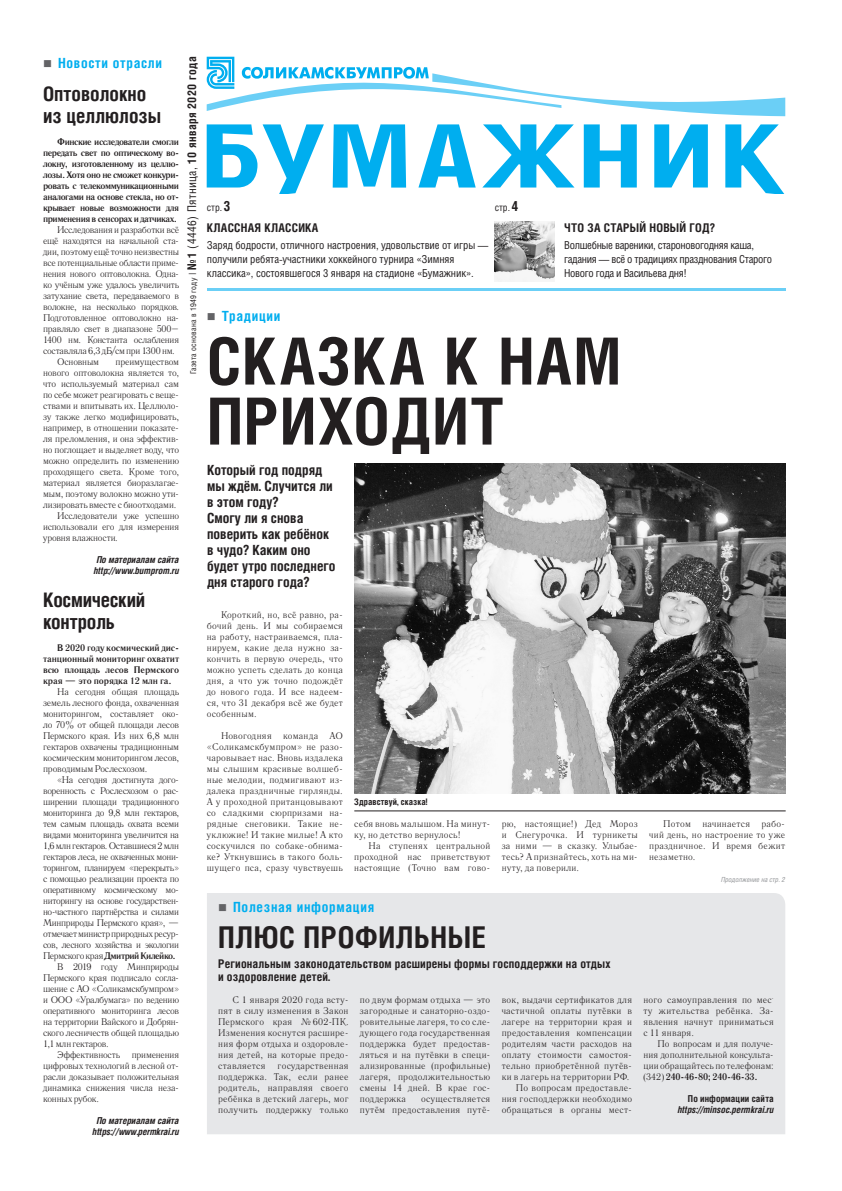
<style>
.page{position:relative;width:842px;height:1191px;background:#fff}
.page>*{position:absolute;margin:0;border:0;box-sizing:border-box;transform-origin:0 0}
.head{font:700 65px/60px "Helios Cond C";letter-spacing:.02em;color:#231f20}
.head-small{font:700 30px "Helios Cond C";letter-spacing:.02em;color:#231f20}
.t1{font:700 20px/22px "Helios Cond C";color:#231f20}
.vrezka{font:700 14px/16px "Helios Cond C";color:#231f20}
.t2{font:700 14px "Helios Cond C";letter-spacing:.05em;color:#00aeef}
.vrezka-2{font:700 12px/13px "Helios Cond C";letter-spacing:.01em;color:#231f20}
.annons{font:11px/14px "Helios Cond C";letter-spacing:-.01em;color:#231f20}
.annons-2{font:11px/14px "Helios Cond C";letter-spacing:-.03em;color:#231f20}
.t3{font:10px "Helios Cond C";color:#231f20}
.text{font:9.5px/11px "Literaturnaya C";letter-spacing:.015em;color:#231f20;text-align:justify}
.text-2{font:700 9.5px/11px "Literaturnaya C";letter-spacing:-.03em;color:#231f20;text-align:justify}
.avtor{font:italic 700 9.5px/11px "Helios Cond C";color:#231f20;text-align:right}
.text-3{font:9.5px "Literaturnaya C";letter-spacing:-.025em;color:#231f20}
.photo{font:700 9px "Helios Cond C";letter-spacing:.01em;color:#231f20}
.t4{font:8px "Helios Cond C";letter-spacing:.03em;color:#231f20}
.t5{font:italic 7px "Helios Cond C";color:#939598}
.s1{color:#636366}
.s2{font-weight:700}
.s3{font-size:10px}
.s4{font-weight:700;font-size:12px}
.s5{font-size:12px}
.s6{font-weight:700;font-size:14px}
.s7{font-style:normal}
</style>
<div class="page">
<hr style="left:207px;top:288px;width:578px;height:3px;background:#6bcff6">
<svg style="left:207px;top:124px;width:50px;height:63px"></svg>
<svg style="left:333px;top:124px;width:73px;height:64px"></svg>
<svg style="left:483px;top:124px;width:91px;height:63px"></svg>
<svg style="left:584px;top:124px;width:53px;height:63px"></svg>
<svg style="left:725px;top:124px;width:59px;height:69px"></svg>
<svg style="left:263px;top:124px;width:61px;height:69px"></svg>
<svg style="left:418px;top:124px;width:58px;height:63px"></svg>
<svg style="left:207px;top:57px;width:578px;height:59px"></svg>
<svg style="left:654px;top:124px;width:54px;height:63px"></svg>
<img style="left:354px;top:464px;width:431px;height:330px">
<hr style="left:354px;top:810px;width:432px;height:1px;background:#231f20">
<div style="left:207px;top:893px;width:578px;height:241px;background:#e6e7e9"></div>
<img style="left:495px;top:222px;width:59px;height:59px">
<p class="t2" style="left:43px;top:55px;width:121px"><span class="s1">■</span> Новости отрасли</p>
<p class="t1" style="left:43px;top:82px;width:120px">Оптоволокно из целлюлозы</p>
<p class="text-2" style="left:43px;top:136px;width:138px;text-indent:14px">Финские исследователи смогли передать свет по оптическому во&shy;локну, изготовленному из целлю&shy;лозы. Хотя оно не сможет конкури&shy;ровать с телекоммуникационными аналогами на основе стекла, но от&shy;крывает новые возможности для применения в сенсорах и датчиках.</p>
<p class="text" style="left:43px;top:224px;width:138px;text-indent:14px">Исследования и разработки всё ещё находятся на начальной ста&shy;дии, поэтому ещё точно неизвестны все потенциальные области приме&shy;нения нового оптоволокна. Одна&shy;ко учёным уже удалось увеличить затухание света, передаваемого в волокне, на несколько порядков.<br>Подготовленное оптоволокно на&shy;правляло свет в диапазоне 500– 1400 нм. Константа ослабления составляла 6,3 дБ/см при 1300 нм.</p>
<p class="text-3" style="left:57px;top:356px;width:43px">Основным</p>
<p class="text" style="left:43px;top:356px;width:138px;text-indent:72px">преимуществом нового оптоволокна является то, что используемый материал сам по себе может реагировать с веще&shy;ствами и впитывать их. Целлюло&shy;зу также легко модифицировать, например, в отношении показате&shy;ля преломления, и она эффектив&shy;но поглощает и выделяет воду, что можно определить по изменению проходящего света. Кроме того, материал является биоразлагае&shy;мым, поэтому волокно можно ути&shy;лизировать вместе с биоотходами.</p>
<p class="text" style="left:43px;top:510px;width:138px;text-indent:14px">Исследователи уже успешно использовали его для измерения уровня влажности.</p>
<p class="avtor" style="left:97px;top:554px;width:84px">По материалам сайта</p>
<p class="avtor" style="left:94px;top:565px;width:87px">http://www.bumprom.ru</p>
<p class="t1" style="left:43px;top:588px;width:104px">Космический контроль</p>
<p class="text-2" style="left:43px;top:642px;width:138px;text-indent:14px">В 2020 году космический дис&shy;танционный мониторинг охватит всю площадь лесов Пермского края — это порядка 12 млн га.</p>
<p class="text" style="left:43px;top:686px;width:138px;text-indent:14px">На сегодня общая площадь земель лесного фонда, охваченная мониторингом, составляет око&shy;ло 70% от общей площади лесов Пермского края. Из них 6,8 млн гектаров охвачены традиционным космическим мониторингом лесов, проводимым Рослесхозом.</p>
<p class="text" style="left:43px;top:774px;width:138px;text-indent:14px">«На сегодня достигнута дого&shy;воренность с Рослесхозом о рас&shy;ширении площади традиционного мониторинга до 9,8 млн гектаров, тем самым площадь охвата всеми видами мониторинга увеличится на 1,6 млн гектаров. Оставшиеся 2 млн гектаров леса, не охваченных мони&shy;торингом, планируем «перекрыть» с помощью реализации проекта по оперативному космическому мо&shy;ниторингу на основе государствен&shy;но-частного партнёрства и силами Минприроды Пермского края», — отмечает министр природных ресур&shy;сов, лесного хозяйства и экологии Пермского края <span class="s2">Дмитрий Килейко.</span></p>
<p class="text" style="left:43px;top:961px;width:138px;text-indent:14px">В 2019 году Минприроды Пермского края подписало согла&shy;шение с АО «Соликамскбумпром» и ООО «Уралбумага» по ведению оперативного мониторинга лесов на территории Вайского и Добрян&shy;ского лесничеств общей площадью 1,1 млн гектаров.</p>
<p class="text" style="left:43px;top:1049px;width:138px;text-indent:14px">Эффективность применения цифровых технологий в лесной от&shy;расли доказывает положительная динамика снижения числа неза&shy;конных рубок.</p>
<p class="avtor" style="left:97px;top:1115px;width:84px">По материалам сайта</p>
<p class="avtor" style="left:93px;top:1126px;width:88px">https://www.permkrai.ru</p>
<p class="t4" style="left:188px;top:374px;width:319px;rotate:-90deg">Газета основана в 1949 году <span class="s3">|</span> <span class="s4">№ 1</span> <span class="s5">(4446) Пятница,</span> <span class="s4">10 января 2020 года</span></p>
<p class="t3" style="left:207px;top:201px;width:25px">стр.<span class="s6">3</span></p>
<p class="t3" style="left:495px;top:201px;width:25px">стр.<span class="s6">4</span></p>
<p class="vrezka-2" style="left:207px;top:220px;width:113px">КЛАССНАЯ КЛАССИКА</p>
<p class="annons" style="left:207px;top:238px;width:283px">Заряд бодрости, отличного настроения, удовольствие от игры — получили ребята-участники хоккейного турнира «Зимняя классика», состоявшегося 3 января на стадионе «Бумажник».</p>
<p class="t2" style="left:207px;top:308px;width:75px"><span class="s1">■</span> Традиции</p>
<p class="vrezka-2" style="left:564px;top:220px;width:152px">ЧТО ЗА СТАРЫЙ НОВЫЙ ГОД?</p>
<p class="annons-2" style="left:564px;top:238px;width:209px">Волшебные вареники, староновогодняя каша, гадания — всё о традициях празднования Старого<br>Нового года и Васильева дня!</p>
<p class="head" style="left:207px;top:330px;width:416px">СКАЗКА К НАМ<br>ПРИХОДИТ</p>
<p class="vrezka" style="left:207px;top:462px;width:130px">Который год подряд мы ждём. Случится ли в этом году?<br>Смогу ли я снова поверить как ребёнок в чудо? Каким оно будет утро последнего дня старого года?</p>
<p class="text" style="left:207px;top:609px;width:138px;text-indent:14px">Короткий, но, всё равно, ра&shy;бочий день. И мы собираемся на работу, настраиваемся, пла&shy;нируем, какие дела нужно за&shy;кончить в первую очередь, что можно успеть сделать до конца дня, а что уж точно подождёт до нового года. И все надеем&shy;ся, что 31 декабря всё же будет особенным.</p>
<p class="text" style="left:207px;top:730px;width:138px;text-indent:14px">Новогодняя команда АО «Соликамскбумпром» не разо&shy;чаровывает нас. Вновь издалека мы слышим красивые волшеб&shy;ные мелодии, подмигивают из&shy;далека праздничные гирлянды.<br>А у проходной пританцовывают со сладкими сюрпризами на&shy;рядные снеговики. Такие не&shy;уклюжие! И такие милые! А кто соскучился по собаке-обнима&shy;ке? Уткнувшись в такого боль&shy;шущего пса, сразу чувствуешь</p>
<p class="photo" style="left:354px;top:796px;width:75px">Здравствуй, сказка!</p>
<p class="text" style="left:354px;top:818px;width:138px">себя вновь малышом. На минут&shy;ку, но детство вернулось!</p>
<p class="text" style="left:354px;top:840px;width:138px;text-indent:14px">На ступенях центральной проходной нас приветствуют настоящие (Точно вам гово-</p>
<p class="text" style="left:502px;top:818px;width:138px">рю, настоящие!) Дед Мороз и Снегурочка. И турникеты за ними — в сказку. Улыбае&shy;тесь? А признайтесь, хоть на ми&shy;нуту, да поверили.</p>
<p class="text" style="left:649px;top:818px;width:138px;text-indent:14px">Потом начинается рабо&shy;чий день, но настроение то уже праздничное. И время бежит незаметно.</p>
<p class="t5" style="left:721px;top:875px;width:66px">Продолжение на стр. 2</p>
<p class="t2" style="left:218px;top:899px;width:157px"><span class="s1">■</span> Полезная информация</p>
<p class="head-small" style="left:218px;top:919px;width:269px">ПЛЮС ПРОФИЛЬНЫЕ</p>
<p class="vrezka-2" style="left:218px;top:957px;width:394px">Региональным законодательством расширены формы господдержки на отдых и оздоровление детей.</p>
<p class="text" style="left:218px;top:994px;width:132px;text-indent:14px">С 1 января 2020 года всту&shy;пят в силу изменения в Закон Пермского края №602-ПК.<br>Изменения коснутся расшире&shy;ния форм отдыха и оздоровле&shy;ния детей, на которые предо&shy;ставляется</p>
<p class="text" style="left:218px;top:1060px;width:132px;text-indent:59px">государственная поддержка. Так, если ранее родитель, направляя своего ребёнка в детский лагерь, мог получить поддержку только</p>
<p class="text" style="left:360px;top:994px;width:132px;text-align:left">по двум формам отдыха — это загородные и санаторно-оздо&shy;ровительные лагеря, то со сле&shy;дующего года государственная поддержка будет предостав&shy;ляться и на путёвки в специ&shy;ализированные (профильные) лагеря, продолжительностью смены 14 дней. В крае гос&shy;поддержка</p>
<p class="text" style="left:360px;top:1093px;width:132px;text-align:right">осуществляется<br>путём предоставления путё-</p>
<p class="text" style="left:502px;top:994px;width:132px">вок, выдачи сертификатов для частичной оплаты путёвки в лагере на территории края и предоставления компенсации родителям части расходов на оплату стоимости самостоя&shy;тельно приобретённой путёв&shy;ки в лагерь на территории РФ.</p>
<p class="text" style="left:502px;top:1082px;width:132px;text-indent:14px">По вопросам предоставле&shy;ния господдержки необходимо обращаться в органы мест-</p>
<p class="text" style="left:643px;top:994px;width:132px;text-align:left">ного самоуправления по мес&shy;ту жительства ребёнка. За&shy;явления начнут приниматься с 11 января.</p>
<p class="text" style="left:643px;top:1038px;width:132px;text-indent:14px">По вопросам и для получе&shy;ния дополнительной консульта&shy;ции обращайтесь по телефонам: (342) <span class="s2">240-46-80; 240-46-33.</span></p>
<p class="avtor" style="left:678px;top:1093px;width:98px"><span class="s7">По информации сайта </span>https://minsoc.permkrai.ru</p>
</div>
